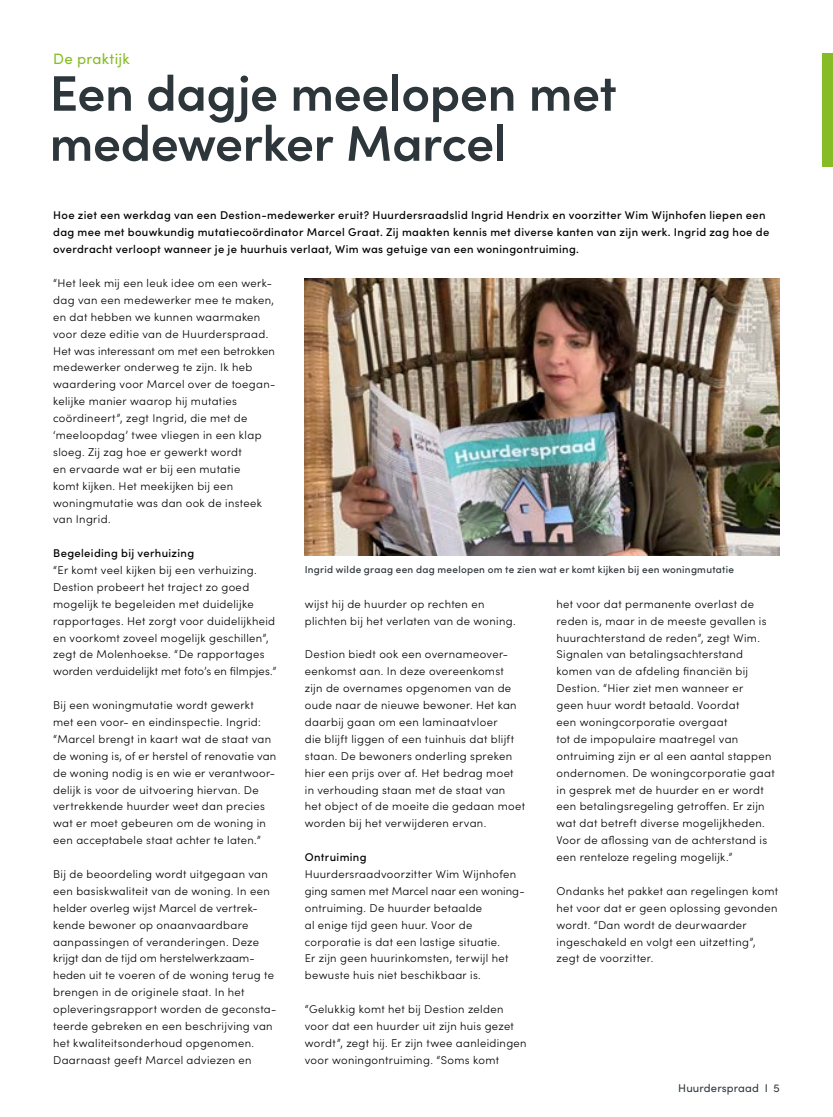
<style>
.page{position:relative;width:833px;height:1117px;background:#fff}
.page>*{position:absolute;margin:0;border:0;box-sizing:border-box;transform-origin:0 0}
.t1{font:600 50px/50px "Sofia Pro";letter-spacing:-.01em;color:#2d373b}
.t2{font:15px "Sofia Pro";letter-spacing:.015em;color:#86bc25}
.t3{font:300 11.25px/16.9px "Sofia Pro";letter-spacing:.03em;color:#000}
.t4{font:500 11.25px/16.9px "Sofia Pro";letter-spacing:.03em;color:#000}
.t5{font:11.25px "Sofia Pro";letter-spacing:.01em;color:#2d373b}
.t6{font:500 10px "Sofia Pro";letter-spacing:.025em;color:#2d373b}
</style>
<div class="page">
<img style="left:305px;top:279px;width:475px;height:276px">
<div style="left:822px;top:53px;width:11px;height:114px;background:#86bc25"></div>
<h2 class="t2" style="left:53px;top:48px;width:78px">De praktijk</h2>
<h1 class="t1" style="left:50px;top:65px;width:568px">Een dagje meelopen met medewerker Marcel</h1>
<p class="t4" style="left:53px;top:206px;width:717px">Hoe ziet een werkdag van een Destion-medewerker eruit? Huurdersraadslid Ingrid Hendrix en voorzitter Wim Wijnhofen liepen een dag mee met bouwkundig mutatiecoördinator Marcel Graat. Zij maakten kennis met diverse kanten van zijn werk. Ingrid zag hoe de overdracht verloopt wanneer je je huurhuis verlaat, Wim was getuige van een woningontruiming.</p>
<p class="t3" style="left:53px;top:274px;width:224px">“Het leek mij een leuk idee om een werk&shy;dag van een medewerker mee te maken, en dat hebben we kunnen waarmaken voor deze editie van de Huurderspraad.<br>Het was interessant om met een betrokken medewerker onderweg te zijn. Ik heb waardering voor Marcel over de toegan&shy;kelijke manier waarop hij mutaties coördineert”, zegt Ingrid, die met de ‘meeloopdag’ twee vliegen in een klap sloeg. Zij zag hoe er gewerkt wordt<br>en ervaarde wat er bij een mutatie<br>komt kijken. Het meekijken bij een woningmutatie was dan ook de insteek van Ingrid.</p>
<p class="t4" style="left:53px;top:544px;width:142px">Begeleiding bij verhuizing</p>
<p class="t3" style="left:53px;top:561px;width:225px">“Er komt veel kijken bij een verhuizing.<br>Destion probeert het traject zo goed mogelijk te begeleiden met duidelijke rapportages. Het zorgt voor duidelijkheid en voorkomt zoveel mogelijk geschillen”, zegt de Molenhoekse. “De rapportages worden verduidelijkt met foto’s en filmpjes.”</p>
<p class="t3" style="left:53px;top:696px;width:225px">Bij een woningmutatie wordt gewerkt met een voor- en eindinspectie. Ingrid: “Marcel brengt in kaart wat de staat van de woning is, of er herstel of renovatie van de woning nodig is en wie er verantwoor&shy;delijk is voor de uitvoering hiervan. De vertrekkende huurder weet dan precies wat er moet gebeuren om de woning in een acceptabele staat achter te laten.”</p>
<p class="t3" style="left:53px;top:864px;width:225px">Bij de beoordeling wordt uitgegaan van een basiskwaliteit van de woning. In een helder overleg wijst Marcel de vertrek&shy;kende bewoner op onaanvaardbare aanpassingen of veranderingen. Deze krijgt dan de tijd om herstelwerkzaam&shy;heden uit te voeren of de woning terug te brengen in de originele staat. In het opleveringsrapport worden de geconsta&shy;teerde gebreken en een beschrijving van het kwaliteitsonderhoud opgenomen.<br>Daarnaast geeft Marcel adviezen en</p>
<p class="t6" style="left:305px;top:562px;width:430px">Ingrid wilde graag een dag meelopen om te zien wat er komt kijken bij een woningmutatie</p>
<p class="t3" style="left:305px;top:594px;width:212px">wijst hij de huurder op rechten en plichten bij het verlaten van de woning.</p>
<p class="t3" style="left:305px;top:645px;width:222px">Destion biedt ook een overnameover&shy;eenkomst aan. In deze overeenkomst<br>zijn de overnames opgenomen van de oude naar de nieuwe bewoner. Het kan daarbij gaan om een laminaatvloer<br>die blijft liggen of een tuinhuis dat blijft staan. De bewoners onderling spreken hier een prijs over af. Het bedrag moet in verhouding staan met de staat van<br>het object of de moeite die gedaan moet worden bij het verwijderen ervan.</p>
<p class="t4" style="left:305px;top:847px;width:63px">Ontruiming</p>
<p class="t3" style="left:305px;top:864px;width:221px">Huurdersraadvoorzitter Wim Wijnhofen ging samen met Marcel naar een woning&shy;ontruiming. De huurder betaalde<br>al enige tijd geen huur. Voor de corporatie is dat een lastige situatie.<br>Er zijn geen huurinkomsten, terwijl het bewuste huis niet beschikbaar is.</p>
<p class="t3" style="left:305px;top:999px;width:223px">“Gelukkig komt het bij Destion zelden voor dat een huurder uit zijn huis gezet wordt”, zegt hij. Er zijn twee aanleidingen voor woningontruiming. “Soms komt</p>
<p class="t3" style="left:556px;top:594px;width:220px">het voor dat permanente overlast de reden is, maar in de meeste gevallen is huurachterstand de reden”, zegt Wim.<br>Signalen van betalingsachterstand komen van de afdeling financiën bij Destion. “Hier ziet men wanneer er<br>geen huur wordt betaald. Voordat<br>een woningcorporatie overgaat<br>tot de impopulaire maatregel van ontruiming zijn er al een aantal stappen ondernomen. De woningcorporatie gaat in gesprek met de huurder en er wordt een betalingsregeling getroffen. Er zijn wat dat betreft diverse mogelijkheden.<br>Voor de aflossing van de achterstand is een renteloze regeling mogelijk.”</p>
<p class="t3" style="left:556px;top:881px;width:223px">Ondanks het pakket aan regelingen komt het voor dat er geen oplossing gevonden wordt. “Dan wordt de deurwaarder ingeschakeld en volgt een uitzetting”, zegt de voorzitter.</p>
<p class="t5" style="left:678px;top:1079px;width:103px">Huurderspraad I 5</p>
</div>
